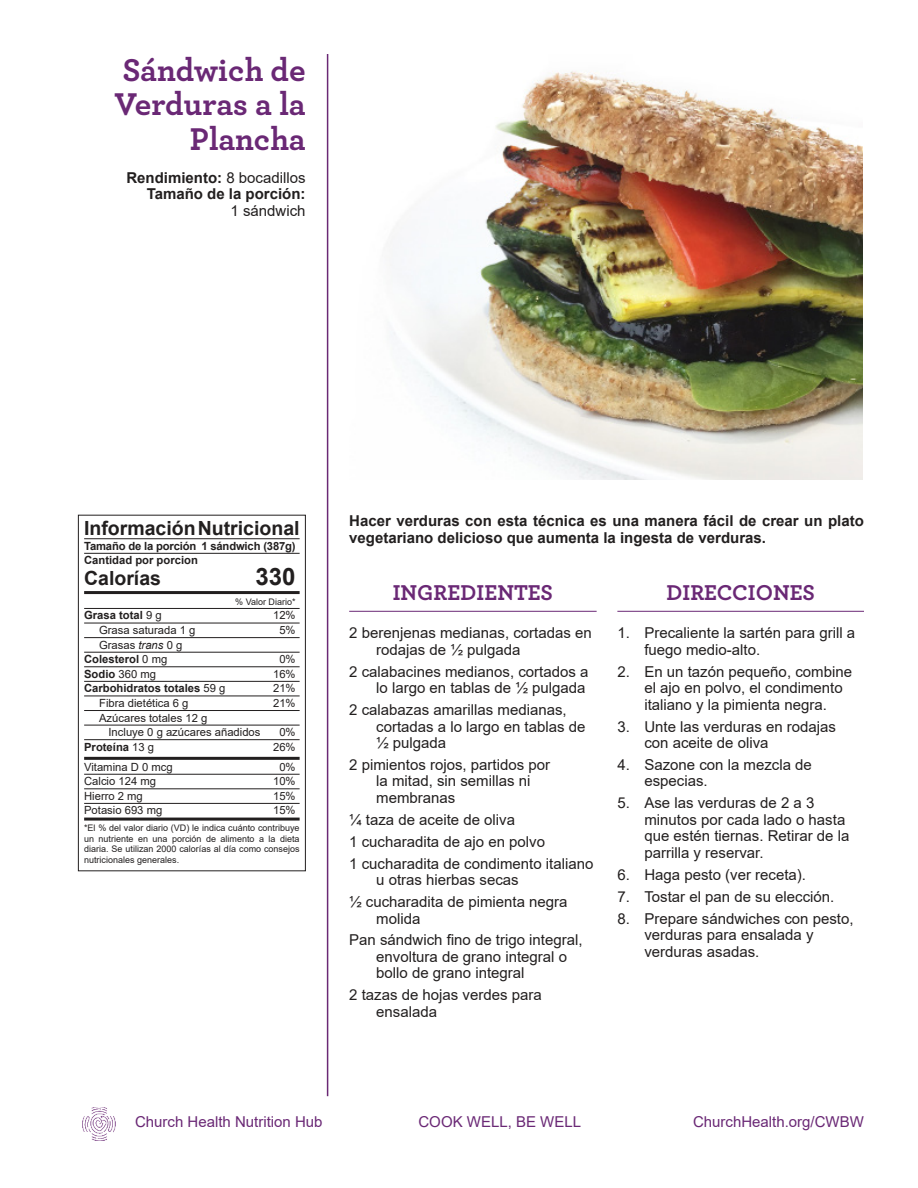
<style>
.page{position:relative;width:918px;height:1188px;background:#fff}
.page>*{position:absolute;margin:0;border:0;box-sizing:border-box;transform-origin:0 0}
.t1{font:700 33px/34.5px "Archer";color:#6a2875;text-align:right}
.t2{font:700 24px "Arial";color:#221f1f}
.t3{font:700 22.5px "Archer";color:#6a2875}
.t4{font:700 19.5px "Arial";color:#221f1f}
.t5{font:15px/16.5px "Arial";color:#221f1f}
.t6{font:700 15px/16.5px "Arial";color:#221f1f}
.t7{font:15px "Arial";color:#6a2875}
.t8{font:11.25px/14.5px "Arial";color:#221f1f}
.t9{font:700 11.25px/14.5px "Arial";color:#221f1f}
.t10{font:9px/10.5px "Arial";color:#221f1f;text-align:justify}
.s1{font-weight:400}
.s2{font-style:italic}
.s3{font-weight:700}
</style>
<div class="page">
<img style="left:82px;top:1107px;width:33px;height:33px">
<hr style="left:327px;top:54px;width:1px;height:1042px;background:#6a2875">
<hr style="left:349px;top:611px;width:248px;height:1px;background:#6a2875">
<hr style="left:617px;top:611px;width:247px;height:1px;background:#6a2875">
<img style="left:391px;top:71px;width:471px;height:409px">
<hr style="left:84px;top:538px;width:216px;height:1px;background:#221f1f">
<hr style="left:84px;top:553px;width:216px;height:1px;background:#221f1f">
<hr style="left:84px;top:591px;width:216px;height:3px;background:#221f1f">
<hr style="left:84px;top:608px;width:216px;height:1px;background:#221f1f">
<hr style="left:84px;top:623px;width:216px;height:1px;background:#221f1f">
<hr style="left:84px;top:637px;width:216px;height:1px;background:#221f1f">
<hr style="left:84px;top:652px;width:216px;height:1px;background:#221f1f">
<hr style="left:84px;top:667px;width:216px;height:1px;background:#221f1f">
<hr style="left:84px;top:681px;width:216px;height:1px;background:#221f1f">
<hr style="left:84px;top:696px;width:216px;height:1px;background:#221f1f">
<hr style="left:84px;top:710px;width:216px;height:1px;background:#221f1f">
<hr style="left:84px;top:725px;width:216px;height:1px;background:#221f1f">
<hr style="left:84px;top:739px;width:216px;height:1px;background:#221f1f">
<hr style="left:84px;top:757px;width:216px;height:3px;background:#221f1f">
<hr style="left:84px;top:774px;width:216px;height:1px;background:#221f1f">
<hr style="left:84px;top:789px;width:216px;height:1px;background:#221f1f">
<hr style="left:84px;top:803px;width:216px;height:1px;background:#221f1f">
<hr style="left:84px;top:818px;width:216px;height:3px;background:#221f1f">
<div style="left:78px;top:515px;width:228px;height:356px;border:1px solid #221f1f"></div>
<h1 class="t1" style="left:114px;top:54px;width:193px">Sándwich de<br>Verduras a la<br>Plancha</h1>
<p class="t6" style="left:126px;top:171px;width:181px;text-align:right">Rendimiento: <span class="s1">8 bocadillos<br></span>Tamaño de la porción:</p>
<p class="t5" style="left:231px;top:204px;width:77px">1 sándwich</p>
<h3 class="t4" style="left:84px;top:521px;width:217px">Información Nutricional</h3>
<p class="t9" style="left:84px;top:540px;width:213px">Tamaño de la porción 1 sándwich (387g)<br>Cantidad por porcion</p>
<h3 class="t4" style="left:84px;top:571px;width:78px">Calorías</h3>
<h2 class="t2" style="left:256px;top:567px;width:42px">330</h2>
<p class="t10" style="left:235px;top:597px;width:62px">% Valor Diario*</p>
<p class="t9" style="left:84px;top:609px;width:79px">Grasa total <span class="s1">9 g</span></p>
<p class="t8" style="left:273px;top:609px;width:24px">12%</p>
<p class="t8" style="left:99px;top:624px;width:98px">Grasa saturada 1 g</p>
<p class="t8" style="left:279px;top:624px;width:18px">5%</p>
<p class="t8" style="left:84px;top:638px;width:100px;text-indent:15px">Grasas <span class="s2">trans</span> 0 g<br><span class="s3">Colesterol</span> 0 mg</p>
<p class="t8" style="left:279px;top:653px;width:18px">0%</p>
<p class="t9" style="left:84px;top:668px;width:73px">Sodio <span class="s1">360 mg</span></p>
<p class="t8" style="left:273px;top:668px;width:24px">16%</p>
<p class="t9" style="left:84px;top:682px;width:143px">Carbohidratos totales <span class="s1">59 g</span></p>
<p class="t8" style="left:273px;top:682px;width:24px">21%</p>
<p class="t8" style="left:99px;top:697px;width:91px">Fibra dietética 6 g</p>
<p class="t8" style="left:273px;top:697px;width:24px">21%</p>
<p class="t8" style="left:109px;top:711px;width:153px;text-indent:-9px">Azúcares totales 12 g<br>Incluye 0 g azúcares añadidos</p>
<p class="t8" style="left:279px;top:726px;width:18px">0%</p>
<p class="t9" style="left:84px;top:740px;width:72px">Proteína <span class="s1">13 g</span></p>
<p class="t8" style="left:273px;top:740px;width:24px">26%</p>
<p class="t8" style="left:84px;top:760px;width:90px">Vitamina D 0 mcg</p>
<p class="t8" style="left:279px;top:760px;width:18px">0%</p>
<p class="t8" style="left:84px;top:775px;width:73px">Calcio 124 mg</p>
<p class="t8" style="left:273px;top:775px;width:24px">10%</p>
<p class="t8" style="left:84px;top:790px;width:60px">Hierro 2 mg</p>
<p class="t8" style="left:273px;top:790px;width:24px">15%</p>
<p class="t8" style="left:84px;top:804px;width:80px">Potasio 693 mg</p>
<p class="t8" style="left:273px;top:804px;width:24px">15%</p>
<p class="t10" style="left:84px;top:824px;width:217px">*El % del valor diario (VD) le indica cuánto contribuye un nutriente en una porción de alimento a la dieta diaria. Se utilizan 2000 calorías al día como consejos nutricionales generales.</p>
<p class="t6" style="left:349px;top:514px;width:516px">Hacer verduras con esta técnica es una manera fácil de crear un plato vegetariano delicioso que aumenta la ingesta de verduras.</p>
<h3 class="t3" style="left:393px;top:582px;width:162px">INGREDIENTES</h3>
<p class="t5" style="left:376px;top:626px;width:217px;text-indent:-27px">2 berenjenas medianas, cortadas en rodajas de ½ pulgada</p>
<p class="t5" style="left:349px;top:664px;width:241px;text-align:right">2 calabacines medianos, cortados a lo largo en tablas de ½ pulgada</p>
<p class="t5" style="left:376px;top:703px;width:211px;text-indent:-27px">2 calabazas amarillas medianas, cortadas a lo largo en tablas de ½ pulgada</p>
<p class="t5" style="left:376px;top:758px;width:175px;text-indent:-27px">2 pimientos rojos, partidos por la mitad, sin semillas ni membranas</p>
<p class="t5" style="left:349px;top:810px;width:246px;line-height:21.9px">¼ taza de aceite de oliva<br>1 cucharadita de ajo en polvo<br>1 cucharadita de condimento italiano</p>
<p class="t5" style="left:349px;top:870px;width:220px;line-height:21.9px;text-indent:27px">u otras hierbas secas<br>½ cucharadita de pimienta negra</p>
<p class="t5" style="left:349px;top:909px;width:235px;line-height:21.9px;text-indent:27px">molida<br>Pan sándwich 昀椀no de trigo integral,</p>
<p class="t5" style="left:376px;top:950px;width:192px">envoltura de grano integral o bollo de grano integral</p>
<p class="t5" style="left:376px;top:988px;width:167px;text-indent:-27px">2 tazas de hojas verdes para ensalada</p>
<h3 class="t3" style="left:667px;top:582px;width:150px">DIRECCIONES</h3>
<p class="t5" style="left:644px;top:626px;width:212px;text-indent:-27px">1. Precaliente la sartén para grill a fuego medio-alto.</p>
<p class="t5" style="left:644px;top:664px;width:209px;text-indent:-27px">2. En un tazón pequeño, combine el ajo en polvo, el condimento italiano y la pimienta negra.</p>
<p class="t5" style="left:644px;top:719px;width:193px;text-indent:-27px">3. Unte las verduras en rodajas con aceite de oliva</p>
<p class="t5" style="left:644px;top:758px;width:169px;text-indent:-27px">4. Sazone con la mezcla de especias.</p>
<p class="t5" style="left:644px;top:796px;width:207px;text-indent:-27px">5. Ase las verduras de 2 a 3 minutos por cada lado o hasta que estén tiernas. Retirar de la parrilla y reservar.</p>
<p class="t5" style="left:617px;top:868px;width:190px">6. Haga pesto (ver receta).</p>
<p class="t5" style="left:617px;top:889px;width:219px">7. Tostar el pan de su elección.</p>
<p class="t5" style="left:644px;top:911px;width:211px;text-indent:-27px">8. Prepare sándwiches con pesto, verduras para ensalada y verduras asadas.</p>
<p class="t7" style="left:135px;top:1116px;width:189px">Church Health Nutrition Hub</p>
<p class="t7" style="left:419px;top:1116px;width:164px">COOK WELL, BE WELL</p>
<p class="t7" style="left:693px;top:1116px;width:172px">ChurchHealth.org/CWBW</p>
</div>
